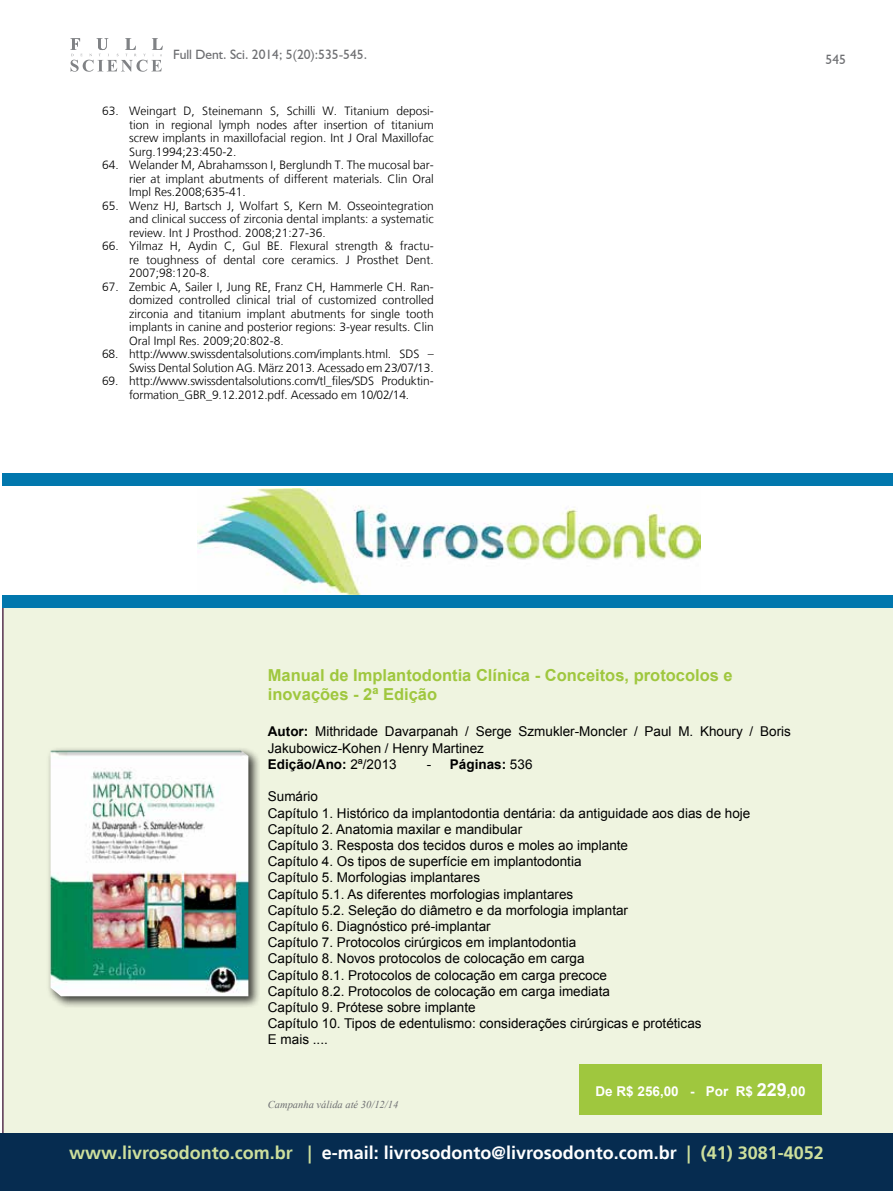
<style>
.page{position:relative;width:893px;height:1191px;background:#fff}
.page>*{position:absolute;margin:0;border:0;box-sizing:border-box;transform-origin:0 0}
.t1{font:700 18px "Frutiger LT";color:#fff}
.t2{font:700 16.5px/19.8px "Arial";color:#9fc73e}
.t3{font:13.5px/16.2px "Arial";color:#000}
.t4{font:13.5px "Humanist 521 BT";color:#6d6e71}
.t5{font:700 13.5px "Arial";color:#fff}
.t6{font:700 13.5px "Arial";color:#000}
.t7{font:300 12px/13.5px "Frutiger LT";color:#000;text-align:justify}
.t8{font:italic 10.5px "Times New Roman";color:#6d6e71}
.s1{font-weight:700}
.s2{font-weight:400}
.s3{font-size:18px}
.s4{color:#cddf9c}
</style>
<div class="page">
<svg style="left:70px;top:38px;width:93px;height:34px"></svg>
<div style="left:2px;top:608px;width:890px;height:525px;background:#eff4e0"></div>
<img style="left:197px;top:489px;width:503px;height:106px">
<div style="left:0;top:1133px;width:892px;height:58px;background:#062c50"></div>
<div style="left:2px;top:595px;width:890px;height:13px;background:#0177ad"></div>
<div style="left:2px;top:473px;width:890px;height:13px;background:#0177ad"></div>
<div style="left:579px;top:1063px;width:243px;height:51px;background:#9fc73e"></div>
<div style="left:47px;top:746px;width:214px;height:262px;background:#000;opacity:.75"></div>
<img style="left:51px;top:750px;width:197px;height:246px">
<p class="t4" style="left:173px;top:46px;width:195px">Full Dent. Sci. 2014; 5(20):535-545.</p>
<p class="t7" style="left:129px;top:105px;width:306px;text-indent:-27px">63. Weingart D, Steinemann S, Schilli W. Titanium deposi&shy;tion in regional lymph nodes after insertion of titanium screw implants in maxillofacial region. Int J Oral Maxillofac Surg.1994;23:450-2.</p>
<p class="t7" style="left:129px;top:159px;width:306px;text-indent:-27px">64. Welander M, Abrahamsson I, Berglundh T. The mucosal bar&shy;rier at implant abutments of different materials. Clin Oral Impl Res.2008;635-41.</p>
<p class="t7" style="left:129px;top:199px;width:306px;text-indent:-27px">65. Wenz HJ, Bartsch J, Wolfart S, Kern M. Osseointegration and clinical success of zirconia dental implants: a systematic review. Int J Prosthod. 2008;21:27-36.</p>
<p class="t7" style="left:129px;top:240px;width:306px;text-indent:-27px">66. Yilmaz H, Aydin C, Gul BE. Flexural strength &amp; fractu&shy;re toughness of dental core ceramics. J Prosthet Dent.<br>2007;98:120-8.</p>
<p class="t7" style="left:129px;top:280px;width:306px;text-indent:-27px">67. Zembic A, Sailer I, Jung RE, Franz CH, Hammerle CH. Ran&shy;domized controlled clinical trial of customized controlled zirconia and titanium implant abutments for single tooth implants in canine and posterior regions: 3-year results. Clin Oral Impl Res. 2009;20:802-8.</p>
<p class="t7" style="left:102px;top:348px;width:333px;text-align:right">68. http://www.swissdentalsolutions.com/implants.html. SDS –<br>Swiss Dental Solution AG. März 2013. Acessado em 23/07/13.</p>
<p class="t7" style="left:102px;top:375px;width:333px;text-align:center">69. http://www.swissdentalsolutions.com/tl_files/SDS Produktin&shy;formation_GBR_9.12.2012.pdf. Acessado em 10/02/14.</p>
<p class="t4" style="left:825px;top:51px;width:22px">545</p>
<h2 class="t2" style="left:268px;top:665px;width:466px">Manual de Implantodontia Clínica - Conceitos, protocolos e inovações - 2ª Edição</h2>
<p class="t3" style="left:268px;top:723px;width:524px"><span class="s1">Autor:</span> Mithridade Davarpanah / Serge Szmukler-Moncler / Paul M. Khoury / Boris<br>Jakubowicz-Kohen / Henry Martinez<br><span class="s1">Edição/Ano:</span> 2ª/2013</p>
<p class="t6" style="left:427px;top:756px;width:107px"><span class="s2">-</span> Páginas: <span class="s2">536</span></p>
<p class="t3" style="left:268px;top:788px;width:484px">Sumário<br>Capítulo 1. Histórico da implantodontia dentária: da antiguidade aos dias de hoje Capítulo 2. Anatomia maxilar e mandibular<br>Capítulo 3. Resposta dos tecidos duros e moles ao implante<br>Capítulo 4. Os tipos de superfície em implantodontia<br>Capítulo 5. Morfologias implantares<br>Capítulo 5.1. As diferentes morfologias implantares<br>Capítulo 5.2. Seleção do diâmetro e da morfologia implantar<br>Capítulo 6. Diagnóstico pré-implantar<br>Capítulo 7. Protocolos cirúrgicos em implantodontia<br>Capítulo 8. Novos protocolos de colocação em carga<br>Capítulo 8.1. Protocolos de colocação em carga precoce<br>Capítulo 8.2. Protocolos de colocação em carga imediata<br>Capítulo 9. Prótese sobre implante<br>Capítulo 10. Tipos de edentulismo: considerações cirúrgicas e protéticas<br>E mais ....</p>
<p class="t5" style="left:595px;top:1083px;width:212px">De R$ 256,00 - Por R$ <span class="s3">229</span>,00</p>
<p class="t8" style="left:268px;top:1098px;width:132px">Campanha válida até 30/12/14</p>
<h1 class="t1" style="left:69px;top:1142px;width:756px"><span class="s4">www.livrosodonto.com.br |</span> e-mail: livrosodonto@livrosodonto.com.br <span class="s4">| (41) 3081-4052</span></h1>
</div>
